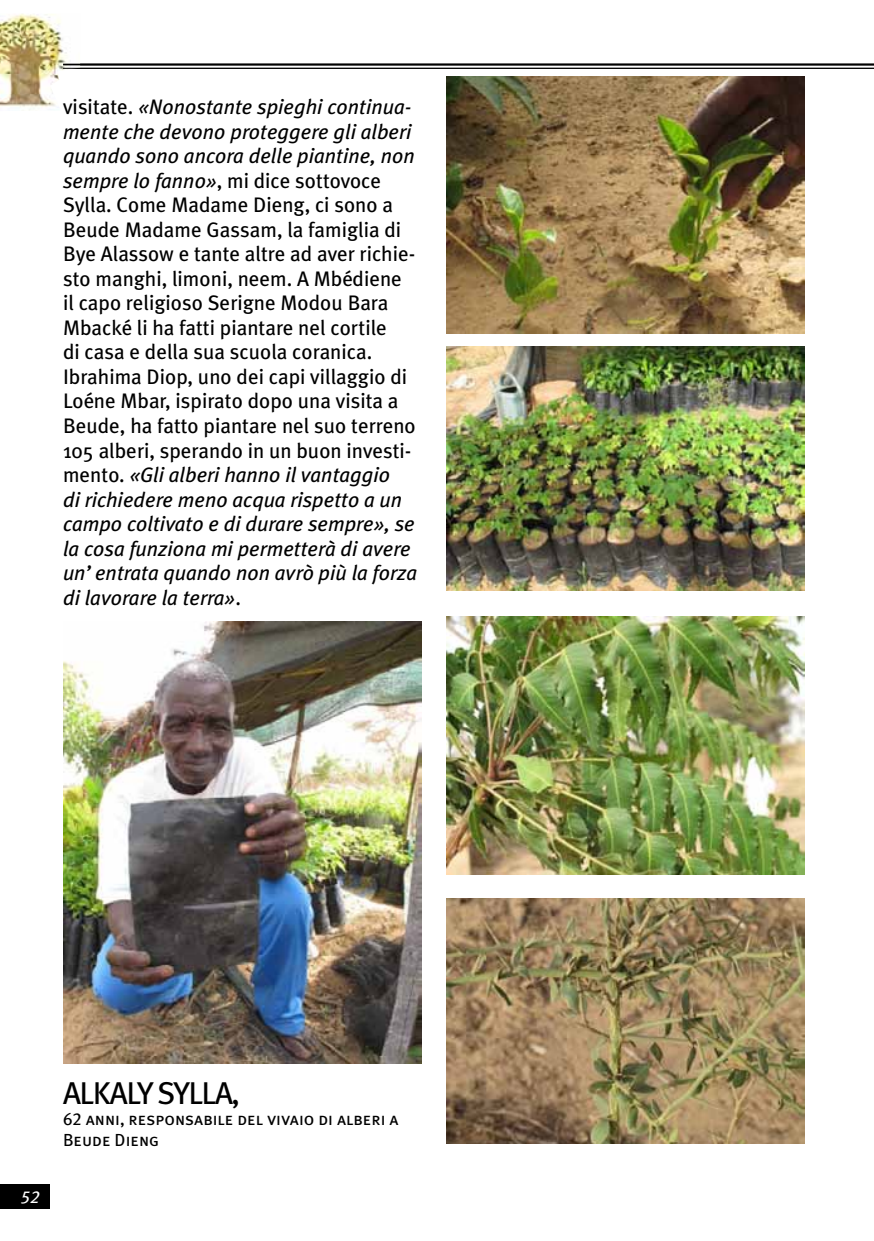
<style>
.page{position:relative;width:874px;height:1241px;background:#fff}
.page>*{position:absolute;margin:0;border:0;box-sizing:border-box;transform-origin:0 0}
.t1{font:31.5px "Meta Plus";color:#000}
.t2{font:21px/24.5px "Meta Plus";color:#000}
.t3{font:17.5px/21px "Meta Plus Book Caps";color:#000}
.t4{font:italic 17.5px "Meta Plus Book Caps";color:#fff}
.s1{font-style:italic}
</style>
<div class="page">
<img style="left:0;top:14px;width:80px;height:96px">
<div style="left:0;top:1183px;width:50px;height:25px;background:#000"></div>
<hr style="left:63px;top:64px;width:810px;height:1px;background:#000">
<hr style="left:63px;top:68px;width:810px;height:1px;background:#000">
<img style="left:63px;top:621px;width:358px;height:442px">
<img style="left:446px;top:77px;width:358px;height:256px">
<img style="left:446px;top:346px;width:358px;height:244px">
<img style="left:446px;top:898px;width:358px;height:245px">
<img style="left:446px;top:616px;width:358px;height:258px">
<p class="t2" style="left:63px;top:94px;width:355px">visitate. <span class="s1">«Nonostante spieghi continua&shy;mente che devono proteggere gli alberi quando sono ancora delle piantine, non sempre lo fanno»</span>, mi dice sottovoce Sylla. Come Madame Dieng, ci sono a Beude Madame Gassam, la famiglia di Bye Alassow e tante altre ad aver richie&shy;sto manghi, limoni, neem. A Mbédiene il capo religioso Serigne Modou Bara Mbacké li ha fatti piantare nel cortile<br>di casa e della sua scuola coranica.<br>I brahima Diop, uno dei capi villaggio di Loéne Mbar, ispirato dopo una visita a Beude, ha fatto piantare nel suo terreno 105 alberi, sperando in un buon investi&shy;mento. <span class="s1">«Gli alberi hanno il vantaggio<br>di richiedere meno acqua rispetto a un campo coltivato e di durare sempre», se la cosa funziona mi permetterà di avere un’entrata quando non avrò più la forza di lavorare la terra»</span>.</p>
<p class="t4" style="left:21px;top:1186px;width:20px">52</p>
<h1 class="t1" style="left:63px;top:1074px;width:178px">Alkaly Sylla,</h1>
<p class="t3" style="left:63px;top:1108px;width:337px">62 anni, responsabile del vivaio di alberi a<br>Beude Dieng</p>
</div>
